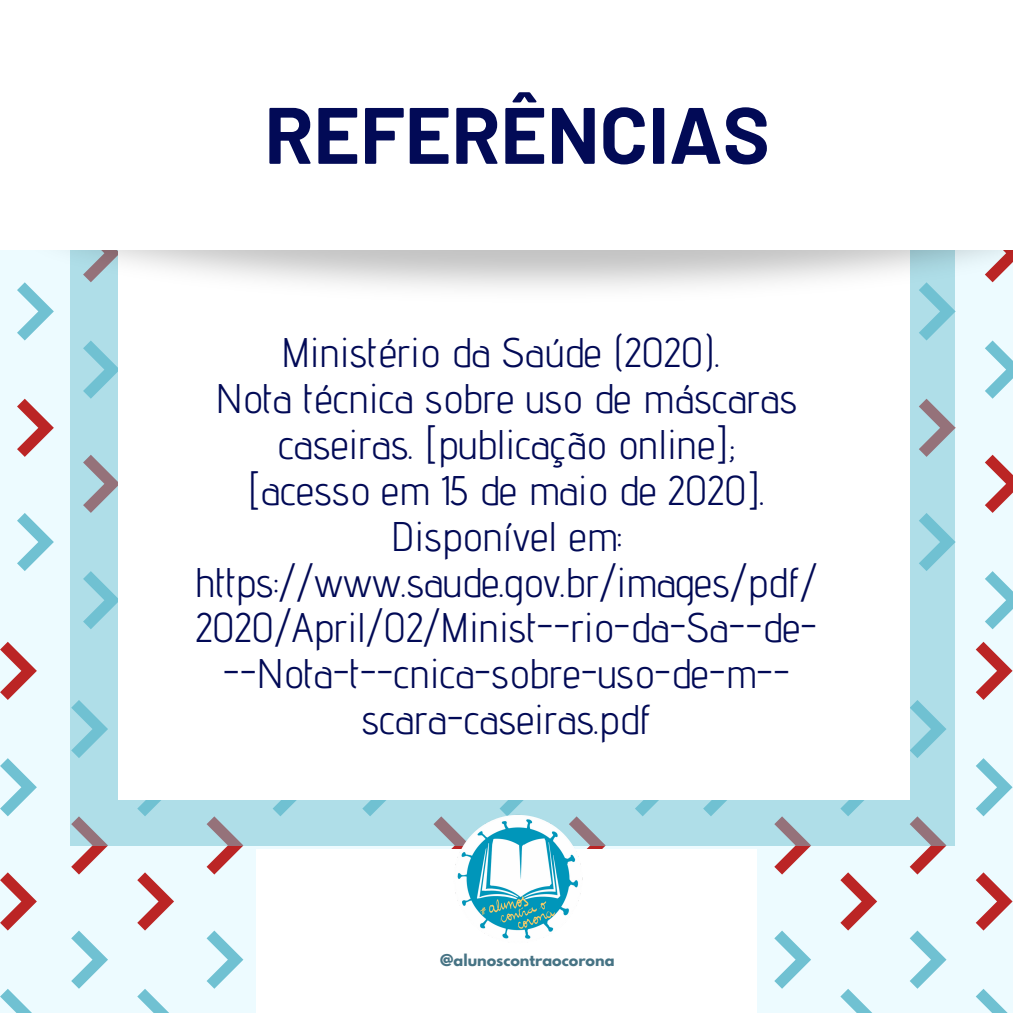
<style>
.page{position:relative;width:1013px;height:1013px;background:#fff}
.page>*{position:absolute;margin:0;border:0;box-sizing:border-box;transform-origin:0 0}
.t1{font:700 79.75px "Barlow";color:#020a56}
.t2{font:41.38px/45.9px "Advent Pro";color:#020a56;text-align:center}
.t3{font:700 14.38px "League Spartan";color:#467384}
</style>
<div class="page">
<div style="left:0;top:0;width:1012px;height:1012px;background:#edfbff"></div>
<svg style="left:17px;top:399px;width:37px;height:58px"></svg>
<svg style="left:17px;top:513px;width:37px;height:58px"></svg>
<svg style="left:954px;top:399px;width:1px;height:58px"></svg>
<svg style="left:985px;top:455px;width:27px;height:58px"></svg>
<svg style="left:985px;top:357px;width:27px;height:42px"></svg>
<svg style="left:985px;top:571px;width:27px;height:58px"></svg>
<svg style="left:954px;top:513px;width:1px;height:58px"></svg>
<svg style="left:0;top:641px;width:37px;height:59px"></svg>
<svg style="left:0;top:872px;width:37px;height:58px"></svg>
<svg style="left:0;top:758px;width:37px;height:58px"></svg>
<svg style="left:0;top:989px;width:31px;height:23px"></svg>
<svg style="left:206px;top:845px;width:37px;height:29px"></svg>
<svg style="left:71px;top:845px;width:37px;height:29px"></svg>
<svg style="left:137px;top:872px;width:37px;height:58px"></svg>
<svg style="left:206px;top:930px;width:37px;height:58px"></svg>
<svg style="left:137px;top:989px;width:31px;height:23px"></svg>
<svg style="left:71px;top:930px;width:37px;height:58px"></svg>
<svg style="left:975px;top:641px;width:37px;height:59px"></svg>
<svg style="left:909px;top:845px;width:37px;height:29px"></svg>
<svg style="left:975px;top:872px;width:37px;height:58px"></svg>
<svg style="left:774px;top:845px;width:37px;height:29px"></svg>
<svg style="left:840px;top:872px;width:37px;height:58px"></svg>
<svg style="left:976px;top:758px;width:36px;height:58px"></svg>
<svg style="left:976px;top:989px;width:31px;height:23px"></svg>
<svg style="left:909px;top:930px;width:37px;height:58px"></svg>
<svg style="left:840px;top:989px;width:31px;height:23px"></svg>
<svg style="left:774px;top:930px;width:37px;height:58px"></svg>
<svg style="left:70px;top:357px;width:884px;height:488px;background:#abd7e1"></svg>
<div style="left:119px;top:241px;width:791px;height:558px;background:#fff"></div>
<img style="left:17px;top:250px;width:995px;height:107px">
<div style="left:0;top:0;width:1012px;height:250px;background:#fff"></div>
<div style="left:256px;top:849px;width:500px;height:163px;background:#fff"></div>
<img style="left:284px;top:799px;width:459px;height:140px">
<h1 class="t1" style="left:264px;top:84px;width:507px">REFERÊNCIAS</h1>
<p class="t2" style="left:195px;top:329px;width:624px">Ministério da Saúde (2020).<br>Nota técnica sobre uso de máscaras caseiras. [publicação online];<br>[acesso em 15 de maio de 2020].<br>Disponível em: https://www.saude.gov.br/images/pdf/<br>2020/April/02/Minist--rio-da-Sa--de---Nota-t--cnica-sobre-uso-de-m-- scara-caseiras.pdf</p>
<p class="t3" style="left:440px;top:952px;width:176px">@alunoscontraocorona</p>
</div>
